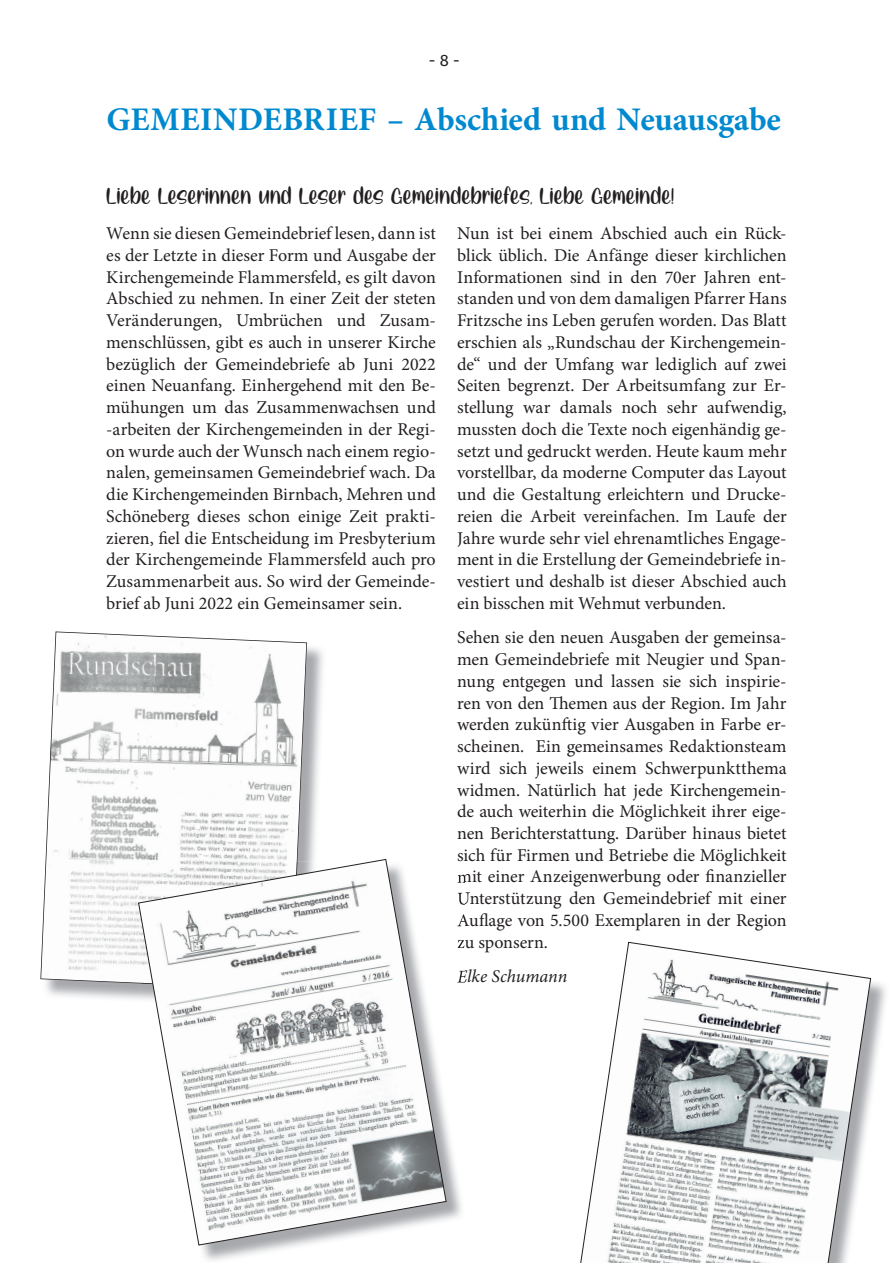
<style>
.page{position:relative;width:893px;height:1263px;background:#fff}
.page>*{position:absolute;margin:0;border:0;box-sizing:border-box;transform-origin:0 0}
.t1{font:700 33px "Minion Pro";color:#0089cf}
.t2{font:27px "Manila Kiss Personal Use";letter-spacing:-.005em;color:#231f20}
.t3{font:18px/21.8px "Minion Pro";letter-spacing:-.005em;color:#231f20;text-align:justify}
.t4{font:italic 18px "Minion Pro";letter-spacing:-.005em;color:#231f20}
.t5{font:16.5px "Fira Sans";color:#231f20}
</style>
<div class="page">
<img style="left:871px;top:978px;width:15px;height:114px">
<svg style="left:580px;top:941px;width:291px;height:322px"></svg>
<img style="left:47px;top:647px;width:276px;height:352px">
<svg style="left:40px;top:631px;width:267px;height:359px"></svg>
<img style="left:202px;top:875px;width:259px;height:386px">
<img style="left:458px;top:874px;width:7px;height:13px">
<img style="left:458px;top:892px;width:7px;height:17px">
<img style="left:457px;top:913px;width:8px;height:18px">
<svg style="left:458px;top:940px;width:7px;height:12px"></svg>
<svg style="left:457px;top:970px;width:8px;height:13px"></svg>
<svg style="left:138px;top:858px;width:309px;height:388px"></svg>
<p class="t5" style="left:429px;top:48px;width:33px">- 8 -</p>
<h1 class="t1" style="left:106px;top:96px;width:676px">GEMEINDEBRIEF – Abschied und Neuausgabe</h1>
<h2 class="t2" style="left:106px;top:185px;width:569px">Liebe Leserinnen und Leser des Gemeindebriefes, Liebe Gemeinde!</h2>
<p class="t3" style="left:106px;top:223px;width:331px">Wenn sie diesen Gemeindebrief lesen, dann ist es der Letzte in dieser Form und Ausgabe der Kirchengemeinde Flammersfeld, es gilt davon Abschied zu nehmen. In einer Zeit der steten Veränderungen, Umbrüchen und Zusam&shy;menschlüssen, gibt es auch in unserer Kirche bezüglich der Gemeindebriefe ab Juni 2022 einen Neuanfang. Einhergehend mit den Be&shy;mühungen um das Zusammenwachsen und -arbeiten der Kirchengemeinden in der Regi&shy;on wurde auch der Wunsch nach einem regio&shy;nalen, gemeinsamen Gemeindebrief wach. Da die Kirchengemeinden Birnbach, Mehren und Schöneberg dieses schon einige Zeit prakti&shy;zieren, fiel die Entscheidung im Presbyterium der Kirchengemeinde Flammersfeld auch pro Zusammenarbeit aus. So wird der Gemeinde&shy;brief ab Juni 2022 ein Gemeinsamer sein.</p>
<p class="t3" style="left:457px;top:223px;width:331px">Nun ist bei einem Abschied auch ein Rück&shy;blick üblich. Die Anfänge dieser kirchlichen Informationen sind in den 70er Jahren ent&shy;standen und von dem damaligen Pfarrer Hans Fritzsche ins Leben gerufen worden. Das Blatt erschien als „Rundschau der Kirchengemein&shy;de“ und der Umfang war lediglich auf zwei Seiten begrenzt. Der Arbeitsumfang zur Er&shy;stellung war damals noch sehr aufwendig, mussten doch die Texte noch eigenhändig ge&shy;setzt und gedruckt werden. Heute kaum mehr vorstellbar, da moderne Computer das Layout und die Gestaltung erleichtern und Drucke&shy;reien die Arbeit vereinfachen. Im Laufe der Jahre wurde sehr viel ehrenamtliches Engage&shy;ment in die Erstellung der Gemeindebriefe in&shy;vestiert und deshalb ist dieser Abschied auch ein bisschen mit Wehmut verbunden.</p>
<p class="t3" style="left:457px;top:627px;width:331px">Sehen sie den neuen Ausgaben der gemeinsa&shy;men Gemeindebriefe mit Neugier und Span&shy;nung entgegen und lassen sie sich inspirie&shy;ren von den Themen aus der Region. Im Jahr werden zukünftig vier Ausgaben in Farbe er&shy;scheinen. Ein gemeinsames Redaktionsteam wird sich jeweils einem Schwerpunktthema widmen. Natürlich hat jede Kirchengemein&shy;de auch weiterhin die Möglichkeit ihrer eige&shy;nen Berichterstattung. Darüber hinaus bietet sich für Firmen und Betriebe die Möglichkeit mit einer Anzeigenwerbung oder finanzieller Unterstützung den Gemeindebrief mit einer Auflage von 5.500 Exemplaren in der Region zu sponsern.</p>
<p class="t4" style="left:457px;top:964px;width:112px">Elke Schumann</p>
</div>
